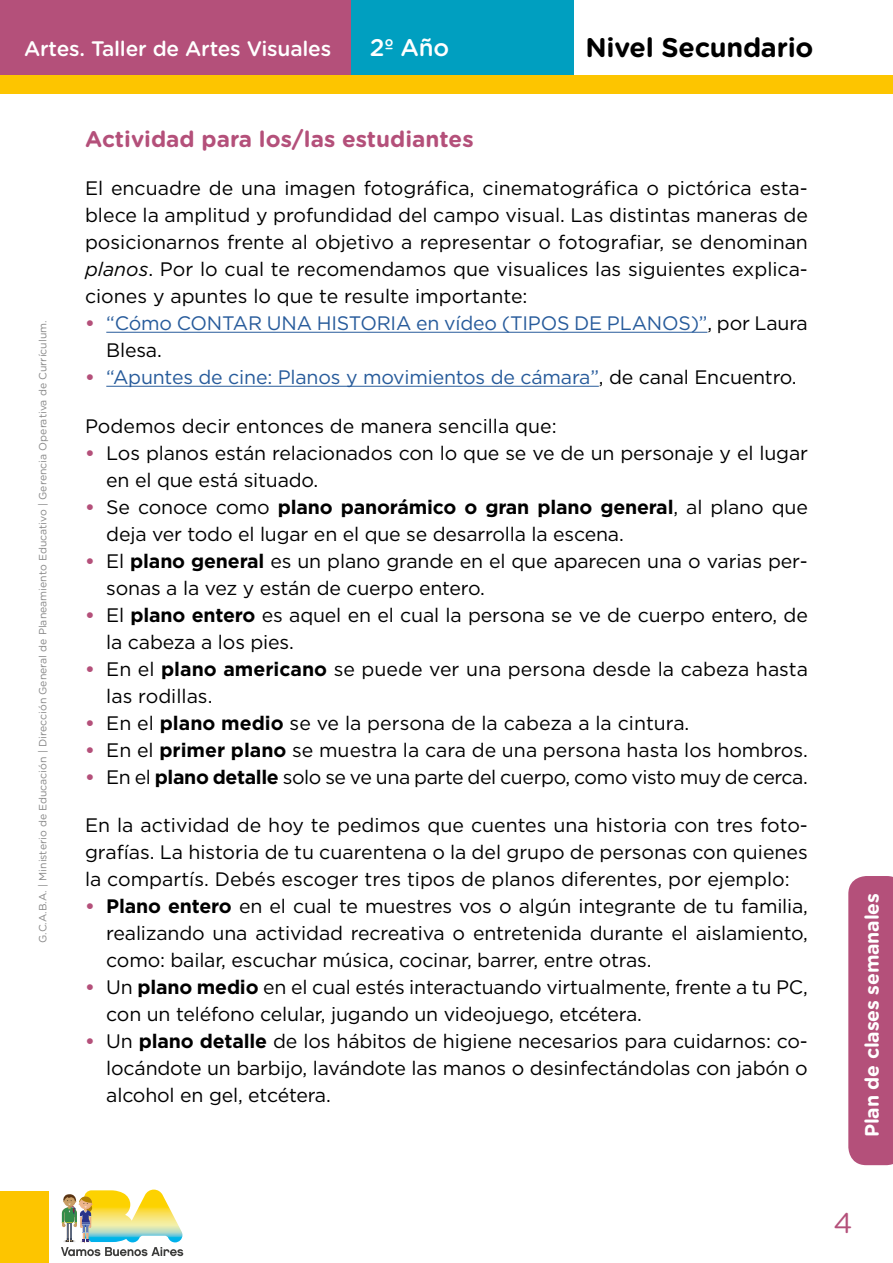
<style>
.page{position:relative;width:893px;height:1263px;background:#fff}
.page>*{position:absolute;margin:0;border:0;box-sizing:border-box;transform-origin:0 0}
.t1{font:28.5px "Gotham Rounded";color:#b4507a}
.t2{font:700 27px "Gotham Rounded";letter-spacing:-.01em;color:#000}
.t3{font:500 24px "Gotham Rounded";color:#fff}
.t4{font:700 22.5px "Gotham Rounded";color:#b4507a}
.t5{font:500 21px "Gotham Rounded";letter-spacing:-.01em;color:#fff}
.t6{font:19.5px/27px "Gotham";letter-spacing:-.01em;color:#000}
.t7{font:19.5px/27px "Gotham";letter-spacing:-.01em;color:#275b9b}
.t8{font:700 19.5px "Gotham Rounded";letter-spacing:-.01em;color:#fff}
.t9{font:10.5px "Gotham Rounded";color:#878787}
.s1{font-style:italic}
.s2{font-weight:700;color:#b4507a}
.s3{color:#000}
.s4{font-weight:700}
</style>
<div class="page">
<div style="left:0;top:1191px;width:48px;height:72px;background:#fdc500"></div>
<div style="left:0;top:0;width:351px;height:78px;background:#b4507a"></div>
<div style="left:351px;top:0;width:223px;height:78px;background:#009fc0"></div>
<div style="left:0;top:75px;width:893px;height:19px;background:#fdc500"></div>
<svg style="left:848px;top:876px;width:45px;height:289px;background:#b6557e"></svg>
<svg style="left:61px;top:1189px;width:122px;height:67px"></svg>
<hr style="left:106px;top:332px;width:601px;height:1px;background:#275b9b">
<hr style="left:106px;top:386px;width:493px;height:1px;background:#275b9b">
<p class="t5" style="left:24px;top:34px;width:309px">Artes. Taller de Artes Visuales</p>
<p class="t3" style="left:370px;top:31px;width:81px">2º Año</p>
<h2 class="t2" style="left:585px;top:28px;width:230px">Nivel Secundario</h2>
<p class="t9" style="left:36px;top:943px;width:624px;rotate:-90deg">G.C.A.B.A. | Ministerio de Educación | Dirección General de Planeamiento Educativo | Gerencia Operativa de Currículum.</p>
<p class="t4" style="left:85px;top:123px;width:390px">Actividad para los/las estudiantes</p>
<p class="t6" style="left:85px;top:174px;width:724px;text-align:justify">El encuadre de una imagen fotográfica, cinematográfica o pictórica esta&shy;blece la amplitud y profundidad del campo visual. Las distintas maneras de posicionarnos frente al objetivo a representar o fotografiar, se denominan <span class="s1">planos</span>. Por lo cual te recomendamos que visualices las siguientes explica&shy;ciones y apuntes lo que te resulte importante:</p>
<p class="t7" style="left:106px;top:309px;width:703px;text-indent:-21px"><span class="s2">•</span> “Cómo CONTAR UNA HISTORIA en vídeo (TIPOS DE PLANOS)”<span class="s3">, por Laura<br>Blesa.</span></p>
<p class="t7" style="left:85px;top:363px;width:713px"><span class="s2">•</span> “Apuntes de cine: Planos y movimientos de cámara”<span class="s3">, de canal Encuentro.</span></p>
<p class="t6" style="left:85px;top:412px;width:473px">Podemos decir entonces de manera sencilla que:</p>
<p class="t6" style="left:106px;top:439px;width:703px;text-indent:-21px"><span class="s2">•</span> Los planos están relacionados con lo que se ve de un personaje y el lugar en el que está situado.</p>
<p class="t6" style="left:106px;top:493px;width:703px;text-indent:-21px"><span class="s2">•</span> Se conoce como <span class="s4">plano panorámico o gran plano general</span>, al plano que deja ver todo el lugar en el que se desarrolla la escena.</p>
<p class="t6" style="left:106px;top:547px;width:703px;text-indent:-21px"><span class="s2">•</span> El <span class="s4">plano general</span> es un plano grande en el que aparecen una o varias per&shy;sonas a la vez y están de cuerpo entero.</p>
<p class="t6" style="left:106px;top:601px;width:703px;text-indent:-21px"><span class="s2">•</span> El <span class="s4">plano entero</span> es aquel en el cual la persona se ve de cuerpo entero, de la cabeza a los pies.</p>
<p class="t6" style="left:106px;top:655px;width:703px;text-indent:-21px"><span class="s2">•</span> En el <span class="s4">plano americano</span> se puede ver una persona desde la cabeza hasta las rodillas.</p>
<p class="t6" style="left:85px;top:709px;width:606px"><span class="s2">•</span> En el <span class="s4">plano medio</span> se ve la persona de la cabeza a la cintura.</p>
<p class="t6" style="left:85px;top:736px;width:724px"><span class="s2">•</span> En el <span class="s4">primer plano</span> se muestra la cara de una persona hasta los hombros.</p>
<p class="t6" style="left:85px;top:763px;width:724px"><span class="s2">•</span> En el <span class="s4">plano detalle</span> solo se ve una parte del cuerpo, como visto muy de cerca.</p>
<p class="t6" style="left:85px;top:811px;width:724px;text-align:justify">En la actividad de hoy te pedimos que cuentes una historia con tres foto&shy;grafías. La historia de tu cuarentena o la del grupo de personas con quienes la compartís. Debés escoger tres tipos de planos diferentes, por ejemplo:</p>
<p class="t6" style="left:106px;top:892px;width:703px;text-align:justify;text-indent:-21px"><span class="s2">•</span> <span class="s4">Plano entero</span> en el cual te muestres vos o algún integrante de tu familia, realizando una actividad recreativa o entretenida durante el aislamiento, como: bailar, escuchar música, cocinar, barrer, entre otras.</p>
<p class="t6" style="left:106px;top:973px;width:703px;text-indent:-21px"><span class="s2">•</span> Un <span class="s4">plano medio</span> en el cual estés interactuando virtualmente, frente a tu PC, con un teléfono celular, jugando un videojuego, etcétera.</p>
<p class="t6" style="left:106px;top:1027px;width:703px;text-align:justify;text-indent:-21px"><span class="s2">•</span> Un <span class="s4">plano detalle</span> de los hábitos de higiene necesarios para cuidarnos: co&shy;locándote un barbijo, lavándote las manos o desinfectándolas con jabón o alcohol en gel, etcétera.</p>
<p class="t8" style="left:858px;top:1137px;width:246px;rotate:-90deg">Plan de clases semanales</p>
<h1 class="t1" style="left:833px;top:1203px;width:21px">4</h1>
</div>
